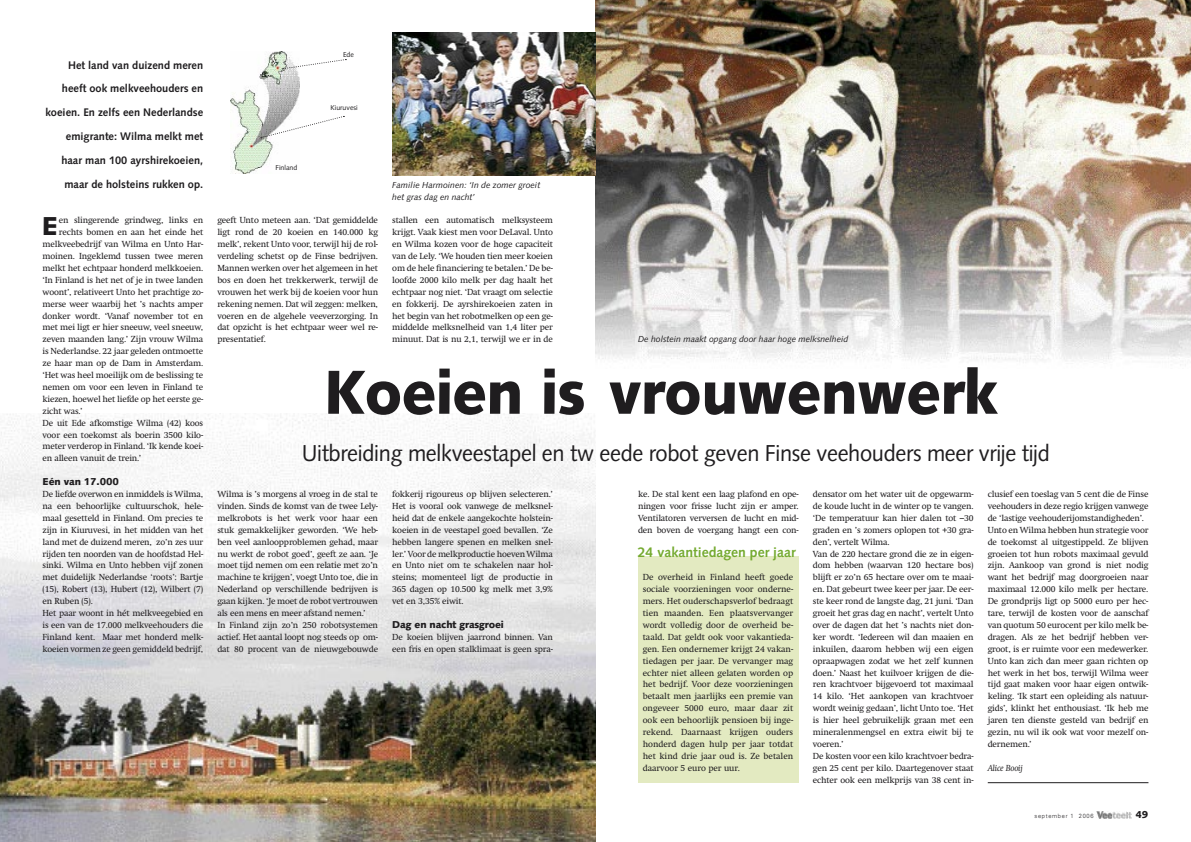
<style>
.page{position:relative;width:1191px;height:842px;background:#fff}
.page>*{position:absolute;margin:0;border:0;box-sizing:border-box;transform-origin:0 0}
.k62{font:900 62px "Syntax";letter-spacing:-.015em;color:#1f1d1f;scale:.95 1}
.initiaal{font:900 25.9px "Syntax";color:#1f1d1f}
.ok23{font:23px "Syntax";letter-spacing:-.015em;color:#1f1d1f;scale:.95 1}
.kaderkop{font:700 14px "Syntax";color:#75aa30}
.i{font:700 11px/23.8px "Syntax";color:#1f1d1f;text-align:right}
.tk{font:900 10px "Syntax";letter-spacing:-.015em;color:#1f1d1f}
.initiaal-2{font:8.7px/11.9px "Swift";letter-spacing:-.015em;color:#1f1d1f;text-align:justify}
.bs{font:italic 8.7px/11.9px "Syntax";color:#1f1d1f}
.pc{font:italic 8.7px "Swift";letter-spacing:-.015em;color:#1f1d1f}
.bs-2{font:7px "Syntax";color:#1f1d1f}
.t1{font:300 6px "Univers";letter-spacing:.12em;color:#1f1d1f;scale:.95 1}
</style>
<div class="page">
<img style="left:1096px;top:811px;width:35px;height:8px">
<img style="left:595px;top:0;width:596px;height:365px">
<img style="left:0;top:414px;width:595px;height:428px">
<img style="left:230px;top:52px;width:69px;height:121px">
<svg style="left:261px;top:116px;width:83px;height:22px"></svg>
<svg style="left:282px;top:59px;width:64px;height:11px"></svg>
<img style="left:392px;top:33px;width:203px;height:143px">
<div style="left:638px;top:556px;width:160px;height:227px;background:#e3eac1"></div>
<hr style="left:987px;top:782px;width:161px;height:1px;background:#1f1d1f">
<p class="i" style="left:45px;top:53px;width:159px">Het land van duizend meren heeft ook melkveehouders en koeien. En zelfs een Nederlandse emigrante: Wilma melkt met haar man 100 ayrshirekoeien, maar de holsteins rukken op.</p>
<p class="initiaal" style="left:42px;top:211px;width:18px">E</p>
<p class="initiaal-2" style="left:59px;top:214px;width:146px">en slingerende grindweg, links en</p>
<p class="initiaal-2" style="left:59px;top:226px;width:146px">rechts bomen en aan het einde het</p>
<p class="initiaal-2" style="left:43px;top:238px;width:162px">melkveebedrijf van Wilma en Unto Har-</p>
<p class="initiaal-2" style="left:43px;top:250px;width:162px">moinen. Ingeklemd tussen twee meren</p>
<p class="initiaal-2" style="left:43px;top:262px;width:162px">melkt het echtpaar honderd melkkoeien.</p>
<p class="initiaal-2" style="left:43px;top:274px;width:162px">‘In Finland is het net of je in twee landen</p>
<p class="initiaal-2" style="left:43px;top:286px;width:162px">woont’, relativeert Unto het prachtige zo-</p>
<p class="initiaal-2" style="left:43px;top:298px;width:162px">merse weer waarbij het ’s nachts amper</p>
<p class="initiaal-2" style="left:43px;top:310px;width:162px">donker wordt. ‘Vanaf november tot en</p>
<p class="initiaal-2" style="left:43px;top:322px;width:162px">met mei ligt er hier sneeuw, veel sneeuw,</p>
<p class="initiaal-2" style="left:43px;top:333px;width:162px">zeven maanden lang.’ Zijn vrouw Wilma</p>
<p class="initiaal-2" style="left:43px;top:345px;width:162px">is Nederlandse. 22 jaar geleden ontmoette</p>
<p class="initiaal-2" style="left:43px;top:357px;width:162px">ze haar man op de Dam in Amsterdam.</p>
<p class="initiaal-2" style="left:43px;top:369px;width:162px">‘Het was heel moeilijk om de beslissing te</p>
<p class="initiaal-2" style="left:43px;top:381px;width:162px">nemen om voor een leven in Finland te</p>
<p class="initiaal-2" style="left:43px;top:393px;width:162px">kiezen, hoewel het liefde op het eerste ge-</p>
<p class="initiaal-2" style="left:43px;top:405px;width:42px">zicht was.’</p>
<p class="initiaal-2" style="left:43px;top:417px;width:162px">De uit Ede afkomstige Wilma (42) koos voor een toekomst als boerin 3500 kilo&shy;meter verderop in Finland. ‘Ik kende koei&shy;en alleen vanuit de trein.’</p>
<p class="tk" style="left:43px;top:476px;width:78px">Eén van 17.000</p>
<p class="initiaal-2" style="left:43px;top:488px;width:162px">De liefde overwon en inmiddels is Wilma, na een behoorlijke cultuurschok, hele&shy;maal gesetteld in Finland. Om precies te zijn in Kiuruvesi, in het midden van het land met de duizend meren, zo’n zes uur rijden ten noorden van de hoofdstad Hel&shy;sinki. Wilma en Unto hebben vijf zonen met duidelijk Nederlandse ‘roots’: Bartje (15), Robert (13), Hubert (12), Wilbert (7) en Ruben (5).</p>
<p class="initiaal-2" style="left:43px;top:607px;width:162px">Het paar woont in hét melkveegebied en is een van de 17.000 melkveehouders die Finland kent. Maar met honderd melk&shy;koeien vormen ze geen gemiddeld bedrijf,</p>
<p class="bs-2" style="left:343px;top:50px;width:12px">Ede</p>
<p class="bs-2" style="left:330px;top:104px;width:29px">Kiuruvesi</p>
<p class="bs-2" style="left:275px;top:164px;width:23px">Finland</p>
<p class="initiaal-2" style="left:217px;top:214px;width:162px">geeft Unto meteen aan. ‘Dat gemiddelde ligt rond de 20 koeien en 140.000 kg melk’, rekent Unto voor, terwijl hij de rol&shy;verdeling schetst op de Finse bedrijven.<br>Mannen werken over het algemeen in het bos en doen het trekkerwerk, terwijl de vrouwen het werk bij de koeien voor hun rekening nemen. Dat wil zeggen: melken, voeren en de algehele veeverzorging. In dat opzicht is het echtpaar weer wel re&shy;presentatief.</p>
<p class="bs" style="left:392px;top:179px;width:149px">Familie Harmoinen: ‘In de zomer groeit het gras dag en nacht’</p>
<p class="initiaal-2" style="left:392px;top:214px;width:162px">stallen een automatisch melksysteem krijgt. Vaak kiest men voor DeLaval. Unto en Wilma kozen voor de hoge capaciteit van de Lely. ‘We houden tien meer koeien om de hele financiering te betalen.’ De be&shy;loofde 2000 kilo melk per dag haalt het echtpaar nog niet. ‘Dat vraagt om selectie en fokkerij. De ayrshirekoeien zaten in het begin van het robotmelken op een ge&shy;middelde melksnelheid van 1,4 liter per minuut. Dat is nu 2,1, terwijl we er in de</p>
<p class="bs" style="left:638px;top:333px;width:212px">De holstein maakt opgang door haar hoge melksnelheid</p>
<p class="k62" style="left:324px;top:355px;width:711px">Koeien is vrouwenwerk</p>
<p class="ok23" style="left:302px;top:440px;width:789px">Uitbreiding melkveestapel en tw eede robot geven Finse veehouders meer vrije tijd</p>
<p class="initiaal-2" style="left:217px;top:488px;width:162px">Wilma is ’s morgens al vroeg in de stal te vinden. Sinds de komst van de twee Lely&shy;melkrobots is het werk voor haar een stuk gemakkelijker geworden. ‘We heb&shy;ben veel aanloopproblemen gehad, maar nu werkt de robot goed’, geeft ze aan. ‘Je moet tijd nemen om een relatie met zo’n machine te krijgen’, voegt Unto toe, die in Nederland op verschillende bedrijven is gaan kijken. ‘Je moet de robot vertrouwen als een mens en meer afstand nemen.’</p>
<p class="initiaal-2" style="left:217px;top:619px;width:162px">In Finland zijn zo’n 250 robotsystemen actief. Het aantal loopt nog steeds op om&shy;dat 80 procent van de nieuwgebouwde</p>
<p class="initiaal-2" style="left:392px;top:488px;width:162px">fokkerij rigoureus op blijven selecteren.’ Het is vooral ook vanwege de melksnel&shy;heid dat de enkele aangekochte holstein&shy;koeien in de veestapel goed bevallen. ‘Ze hebben langere spenen en melken snel&shy;ler.’ Voor de melkproductie hoeven Wilma en Unto niet om te schakelen naar hol&shy;steins; momenteel ligt de productie in 365 dagen op 10.500 kg melk met 3,9% vet en 3,35% eiwit.</p>
<p class="tk" style="left:392px;top:619px;width:113px">Dag en nacht grasgroei</p>
<p class="initiaal-2" style="left:392px;top:631px;width:162px">De koeien blijven jaarrond binnen. Van een fris en open stalklimaat is geen spra-</p>
<p class="initiaal-2" style="left:638px;top:488px;width:162px">ke. De stal kent een laag plafond en ope&shy;ningen voor frisse lucht zijn er amper.<br>Ventilatoren verversen de lucht en mid&shy;den boven de voergang hangt een con-</p>
<p class="kaderkop" style="left:638px;top:544px;width:159px">24 vakantiedagen per jaar</p>
<p class="initiaal-2" style="left:643px;top:571px;width:152px">De overheid in Finland heeft goede sociale voorzieningen voor onderne&shy;mers. Het ouderschapsverlof bedraagt tien maanden. Een plaatsvervanger wordt volledig door de overheid be&shy;taald. Dat geldt ook voor vakantieda&shy;gen. Een ondernemer krijgt 24 vakan&shy;tiedagen per jaar. De vervanger mag echter niet alleen gelaten worden op het bedrijf. Voor deze voorzieningen betaalt men jaarlijks een premie van ongeveer 5000 euro, maar daar zit ook een behoorlijk pensioen bij inge&shy;rekend. Daarnaast krijgen ouders honderd dagen hulp per jaar totdat het kind drie jaar oud is. Ze betalen daarvoor 5 euro per uur.</p>
<p class="initiaal-2" style="left:813px;top:488px;width:162px">densator om het water uit de opgewarm&shy;de koude lucht in de winter op te vangen. ‘De temperatuur kan hier dalen tot –30 graden en ’s zomers oplopen tot +30 gra&shy;den’, vertelt Wilma.</p>
<p class="initiaal-2" style="left:813px;top:548px;width:162px">Van de 220 hectare grond die ze in eigen&shy;dom hebben (waarvan 120 hectare bos) blijft er zo’n 65 hectare over om te maai&shy;en. Dat gebeurt twee keer per jaar. De eer&shy;ste keer rond de langste dag, 21 juni. ‘Dan groeit het gras dag en nacht’, vertelt Unto over de dagen dat het ’s nachts niet don&shy;ker wordt. ‘Iedereen wil dan maaien en inkuilen, daarom hebben wij een eigen opraapwagen zodat we het zelf kunnen doen.’ Naast het kuilvoer krijgen de die&shy;ren krachtvoer bijgevoerd tot maximaal 14 kilo. ‘Het aankopen van krachtvoer wordt weinig gedaan’, licht Unto toe. ‘Het is hier heel gebruikelijk graan met een mineralenmengsel en extra eiwit bij te voeren.’</p>
<p class="initiaal-2" style="left:813px;top:750px;width:162px">De kosten voor een kilo krachtvoer bedra&shy;gen 25 cent per kilo. Daartegenover staat echter ook een melkprijs van 38 cent in-</p>
<p class="initiaal-2" style="left:987px;top:488px;width:162px">clusief een toeslag van 5 cent die de Finse veehouders in deze regio krijgen vanwege de ‘lastige veehouderijomstandigheden’.</p>
<p class="initiaal-2" style="left:987px;top:524px;width:162px">Unto en Wilma hebben hun strategie voor de toekomst al uitgestippeld. Ze blijven groeien tot hun robots maximaal gevuld zijn. Aankoop van grond is niet nodig want het bedrijf mag doorgroeien naar maximaal 12.000 kilo melk per hectare.<br>De grondprijs ligt op 5000 euro per hec&shy;tare, terwijl de kosten voor de aanschaf van quotum 50 eurocent per kilo melk be&shy;dragen. Als ze het bedrijf hebben ver&shy;groot, is er ruimte voor een medewerker.<br>Unto kan zich dan meer gaan richten op het werk in het bos, terwijl Wilma weer tijd gaat maken voor haar eigen ontwik&shy;keling. ‘Ik start een opleiding als natuur&shy;gids’, klinkt het enthousiast. ‘Ik heb me jaren ten dienste gesteld van bedrijf en gezin, nu wil ik ook wat voor mezelf on&shy;dernemen.’</p>
<p class="pc" style="left:987px;top:763px;width:36px">Alice Booij</p>
<p class="t1" style="left:1034px;top:813px;width:64px">september 1 2006</p>
<p class="tk" style="left:1135px;top:809px;width:14px">49</p>
</div>
